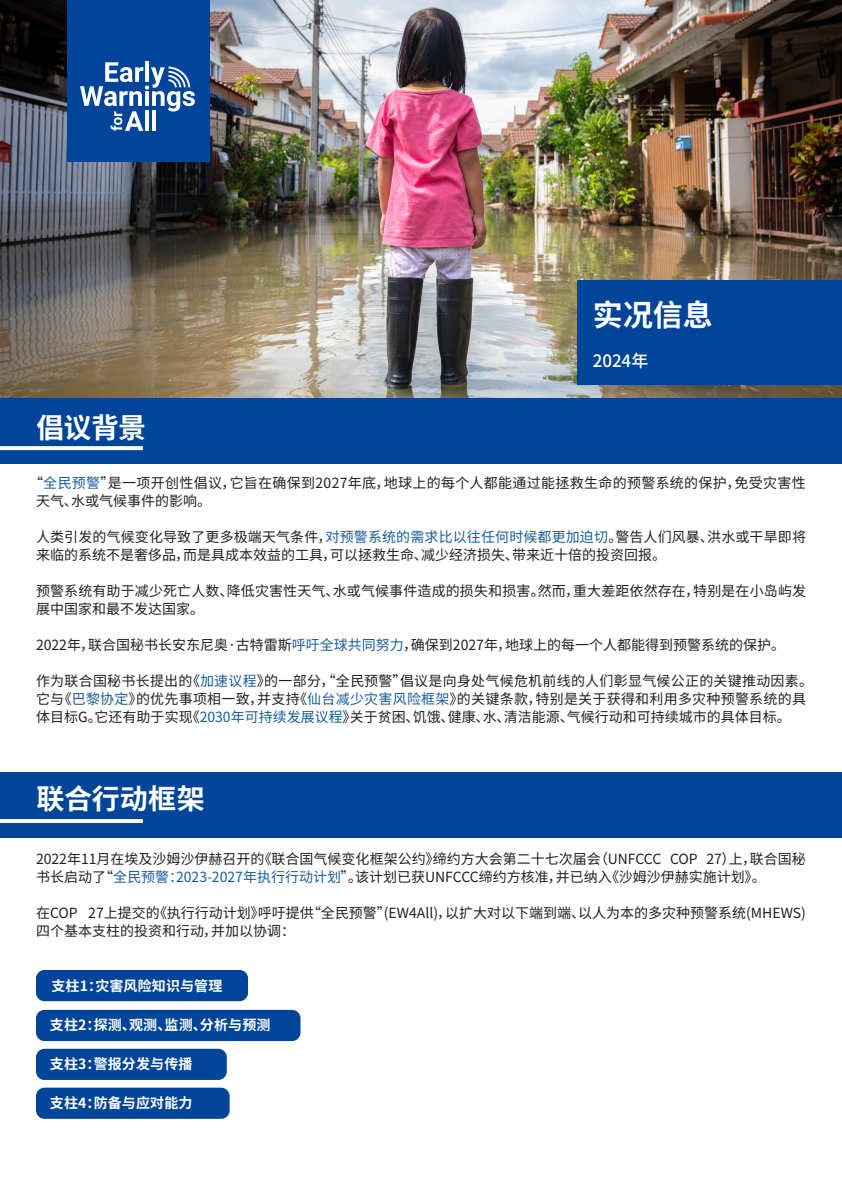
<style>
.page{position:relative;width:842px;height:1191px;background:#fff}
.page>*{position:absolute;margin:0;border:0;box-sizing:border-box;transform-origin:0 0}
.Body{font:700 30px "Noto Sans CJ Ksc";color:#fff}
.Body-2{font:700 28px "Noto Sans CJ Ksc";letter-spacing:-.01em;color:#fff}
.Body-3{font:500 17px "Noto Sans CJ Ksc";color:#fff}
.t1{font:14px/18px "Noto Sans CJ Ksc";color:#231f20}
.t2{font:14px/18px "Noto Sans CJ Ksc";letter-spacing:.02em;color:#231f20}
.t3{font:700 14px "Noto Sans CJ Ksc";letter-spacing:.01em;color:#fff}
.s1{color:#175d9e}
</style>
<div class="page">
<img style="left:0;top:0;width:842px;height:398px">
<div style="left:67px;top:0;width:143px;height:162px;background:#004599"></div>
<hr style="left:145px;top:61px;width:4px;height:21px;background:#fff">
<svg style="left:80px;top:62px;width:115px;height:69px"></svg>
<div style="left:577px;top:281px;width:265px;height:104px;background:#004599"></div>
<div style="left:36px;top:970px;width:212px;height:31px;background:#004599;border-radius:8px"></div>
<div style="left:36px;top:1009px;width:264px;height:32px;background:#004599;border-radius:8px"></div>
<div style="left:36px;top:1048px;width:191px;height:32px;background:#004599;border-radius:8px"></div>
<div style="left:36px;top:1087px;width:194px;height:31px;background:#004599;border-radius:8px"></div>
<div style="left:0;top:398px;width:842px;height:65px;background:#004599"></div>
<svg style="left:0;top:446px;width:143px;height:4px"></svg>
<div style="left:0;top:772px;width:842px;height:65px;background:#004599"></div>
<hr style="left:0;top:819px;width:143px;height:4px;background:#fff">
<p class="Body" style="left:593px;top:298px;width:121px">实况信息</p>
<p class="Body-2" style="left:36px;top:411px;width:111px">倡议背景</p>
<p class="Body-3" style="left:593px;top:351px;width:57px">2024年</p>
<p class="t2" style="left:36px;top:474px;width:771px;text-indent:-7px">“<span class="s1">全民预警</span>”是一项开创性倡议，它旨在确保到2027年底，地球上的每个人都能通过能拯救生命的预警系统的保护，免受灾害性天气、水或气候事件的影响。</p>
<p class="t1" style="left:36px;top:528px;width:771px">人类引发的气候变化导致了更多极端天气条件，<span class="s1">对预警系统的需求比以往任何时候都更加迫切</span>。警告人们风暴、洪水或干旱即将来临的系统不是奢侈品，而是具成本效益的工具，可以拯救生命、减少经济损失、带来近十倍的投资回报。</p>
<p class="t1" style="left:36px;top:582px;width:772px">预警系统有助于减少死亡人数、降低灾害性天气、水或气候事件造成的损失和损害。然而，重大差距依然存在，特别是在小岛屿发展中国家和最不发达国家。</p>
<p class="t1" style="left:36px;top:636px;width:751px">2022年，联合国秘书长安东尼奥·古特雷斯<span class="s1">呼吁全球共同努力</span>，确保到2027年，地球上的每一个人都能得到预警系统的保护。</p>
<p class="t2" style="left:36px;top:672px;width:779px">作为联合国秘书长提出的《<span class="s1">加速议程</span>》的一部分，“全民预警”倡议是向身处气候危机前线的人们彰显气候公正的关键推动因素。它与《<span class="s1">巴黎协定</span>》的优先事项相一致，并支持《<span class="s1">仙台减少灾害风险框架</span>》的关键条款，特别是关于获得和利用多灾种预警系统的具体目标G。它还有助于实现《<span class="s1">2030年可持续发展议程</span>》关于贫困、饥饿、健康、水、清洁能源、气候行动和可持续城市的具体目标。</p>
<p class="Body-2" style="left:36px;top:783px;width:170px">联合行动框架</p>
<p class="t1" style="left:36px;top:850px;width:771px">2022年11月在埃及沙姆沙伊赫召开的《联合国气候变化框架公约》缔约方大会第二十七次届会（UNFCCC COP 27）上，联合国秘书长启动了“<span class="s1">全民预警：2023-2027年执行行动计划</span>”。该计划已获UNFCCC缔约方核准，并已纳入《沙姆沙伊赫实施计划》。</p>
<p class="t1" style="left:36px;top:904px;width:771px">在COP 27上提交的《执行行动计划》呼吁提供“全民预警”(EW4All)，以扩大对以下端到端、以人为本的多灾种预警系统(MHEWS)四个基本支柱的投资和行动，并加以协调：</p>
<p class="t3" style="left:52px;top:977px;width:172px">支柱1：灾害风险知识与管理</p>
<p class="t3" style="left:50px;top:1017px;width:222px">支柱2：探测、观测、监测、分析与预测</p>
<p class="t3" style="left:50px;top:1056px;width:144px">支柱3：警报分发与传播</p>
<p class="t3" style="left:50px;top:1095px;width:144px">支柱4：防备与应对能力</p>
</div>
